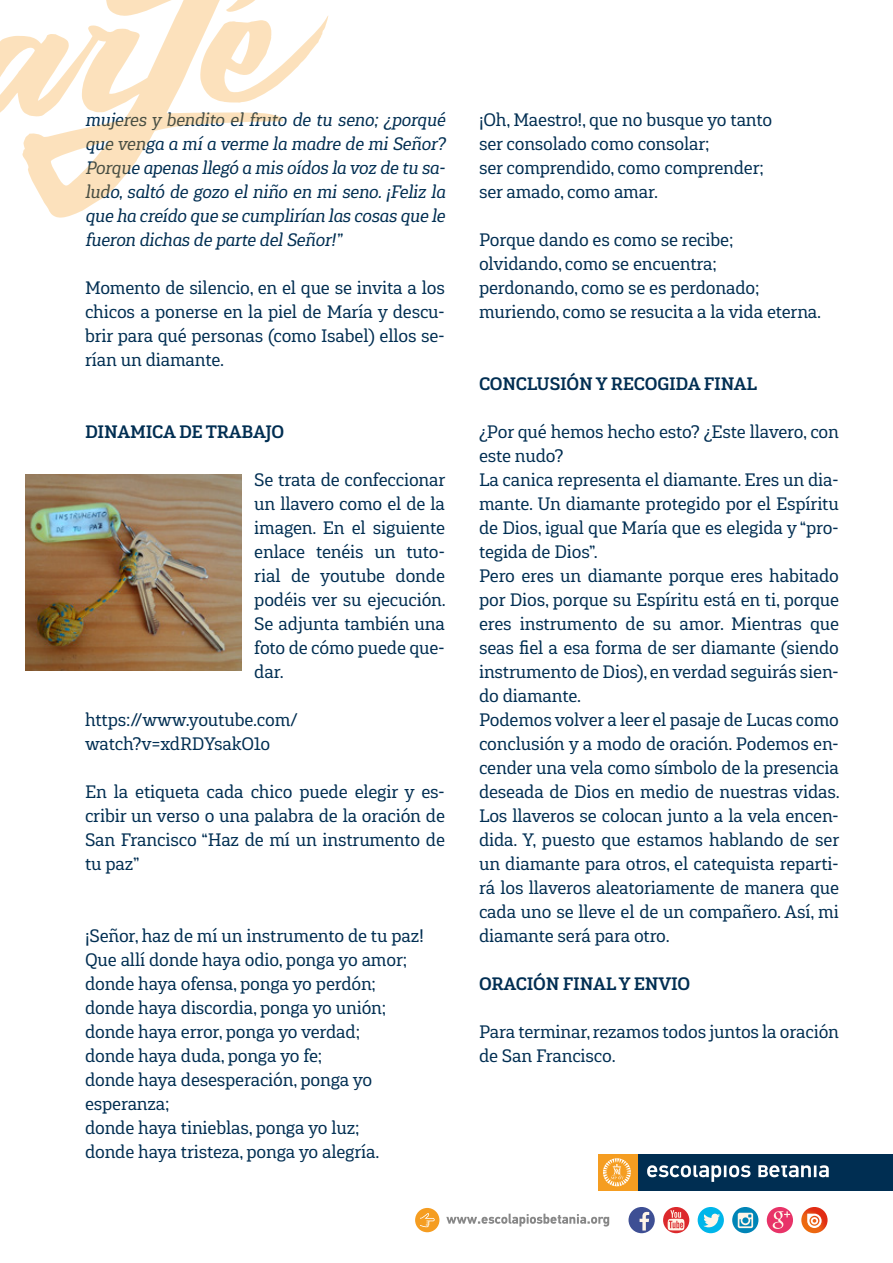
<style>
.page{position:relative;width:893px;height:1263px;background:#fff}
.page>*{position:absolute;margin:0;border:0;box-sizing:border-box;transform-origin:0 0}
.t1{font:18px/24px "Gaspo Slab";letter-spacing:-.01em;color:#002e52}
.t2{font:italic 18px/24px "Gaspo Slab";letter-spacing:-.01em;color:#002e52;text-align:justify}
.t3{font:700 18px "Gaspo Slab";letter-spacing:-.01em;color:#002e52}
</style>
<div class="page">
<svg style="left:0;top:0;width:328px;height:218px"></svg>
<div style="left:607px;top:1154px;width:286px;height:36px;background:#002e52"></div>
<div style="left:598px;top:1154px;width:40px;height:36px;background:#f59d21"></div>
<svg style="left:603px;top:1158px;width:28px;height:28px"></svg>
<svg style="left:647px;top:1165px;width:182px;height:17px"></svg>
<div style="left:628px;top:1207px;width:27px;height:26px;background:#3e4f94;border-radius:50%"></div>
<svg style="left:640px;top:1212px;width:9px;height:18px"></svg>
<svg style="left:663px;top:1207px;width:26px;height:26px"></svg>
<svg style="left:668px;top:1210px;width:16px;height:20px"></svg>
<div style="left:698px;top:1207px;width:26px;height:26px;background:#00b6ea;border-radius:50%"></div>
<svg style="left:703px;top:1213px;width:17px;height:14px"></svg>
<svg style="left:732px;top:1207px;width:26px;height:26px"></svg>
<svg style="left:738px;top:1213px;width:15px;height:15px"></svg>
<div style="left:767px;top:1207px;width:26px;height:26px;background:#e83368;border-radius:50%"></div>
<svg style="left:773px;top:1211px;width:17px;height:18px"></svg>
<svg style="left:801px;top:1207px;width:27px;height:26px"></svg>
<svg style="left:807px;top:1214px;width:15px;height:14px"></svg>
<svg style="left:446px;top:1214px;width:163px;height:12px"></svg>
<div style="left:415px;top:1208px;width:24px;height:24px;background:#f59d21;border-radius:50%"></div>
<svg style="left:420px;top:1213px;width:15px;height:14px"></svg>
<img style="left:26px;top:475px;width:216px;height:195px">
<p class="t2" style="left:85px;top:108px;width:361px">mujeres y bendito el fruto de tu seno; ¿porqué que venga a mí a verme la madre de mi Señor?<br>Porque apenas llegó a mis oídos la voz de tu sa&shy;ludo, saltó de gozo el niño en mi seno. ¡Feliz la que ha creído que se cumplirían las cosas que le fueron dichas de parte del Señor!”</p>
<p class="t1" style="left:85px;top:276px;width:361px;text-align:justify">Momento de silencio, en el que se invita a los chicos a ponerse en la piel de María y descu&shy;brir para qué personas (como Isabel) ellos se&shy;rían un diamante.</p>
<p class="t3" style="left:85px;top:420px;width:201px">DINAMICA DE TRABAJO</p>
<p class="t1" style="left:254px;top:468px;width:193px;text-align:justify">Se trata de confeccionar un llavero como el de la imagen. En el siguiente enlace tenéis un tuto&shy;rial de youtube donde podéis ver su ejecución.<br>Se adjunta también una foto de cómo puede que&shy;dar.</p>
<p class="t1" style="left:85px;top:708px;width:214px">https://www.youtube.com/ watch?v=xdRDYsakO1o</p>
<p class="t1" style="left:85px;top:780px;width:361px;text-align:justify">En la etiqueta cada chico puede elegir y es&shy;cribir un verso o una palabra de la oración de San Francisco “Haz de mí un instrumento de tu paz”</p>
<p class="t1" style="left:85px;top:923px;width:340px">¡Señor, haz de mí un instrumento de tu paz!<br>Que allí donde haya odio, ponga yo amor; donde haya ofensa, ponga yo perdón; donde haya discordia, ponga yo unión; donde haya error, ponga yo verdad;<br>donde haya duda, ponga yo fe;<br>donde haya desesperación, ponga yo esperanza;<br>donde haya tinieblas, ponga yo luz;<br>donde haya tristeza, ponga yo alegría.</p>
<p class="t1" style="left:479px;top:107px;width:295px">¡Oh, Maestro!, que no busque yo tanto ser consolado como consolar;<br>ser comprendido, como comprender; ser amado, como amar.</p>
<p class="t1" style="left:479px;top:227px;width:344px">Porque dando es como se recibe;<br>olvidando, como se encuentra;<br>perdonando, como se es perdonado; muriendo, como se resucita a la vida eterna.</p>
<p class="t3" style="left:479px;top:372px;width:280px">CONCLUSIÓN Y RECOGIDA FINAL</p>
<p class="t1" style="left:479px;top:419px;width:362px">¿Por qué hemos hecho esto? ¿Este llavero, con este nudo?<br>La canica representa el diamante. Eres un dia&shy;mante. Un diamante protegido por el Espíritu de Dios, igual que María que es elegida y “pro&shy;tegida de Dios”.<br>Pero eres un diamante porque eres habitado por Dios, porque su Espíritu está en ti, porque eres instrumento de su amor. Mientras que seas fiel a esa forma de ser diamante (siendo instrumento de Dios), en verdad seguirás sien&shy;do diamante.<br>Podemos volver a leer el pasaje de Lucas como conclusión y a modo de oración. Podemos en&shy;cender una vela como símbolo de la presencia deseada de Dios en medio de nuestras vidas.<br>Los llaveros se colocan junto a la vela encen&shy;dida. Y, puesto que estamos hablando de ser un diamante para otros, el catequista reparti&shy;rá los llaveros aleatoriamente de manera que cada uno se lleve el de un compañero. Así, mi diamante será para otro.</p>
<p class="t3" style="left:479px;top:972px;width:213px">ORACIÓN FINAL Y ENVIO</p>
<p class="t1" style="left:479px;top:1019px;width:361px">Para terminar, rezamos todos juntos la oración de San Francisco.</p>
</div>
